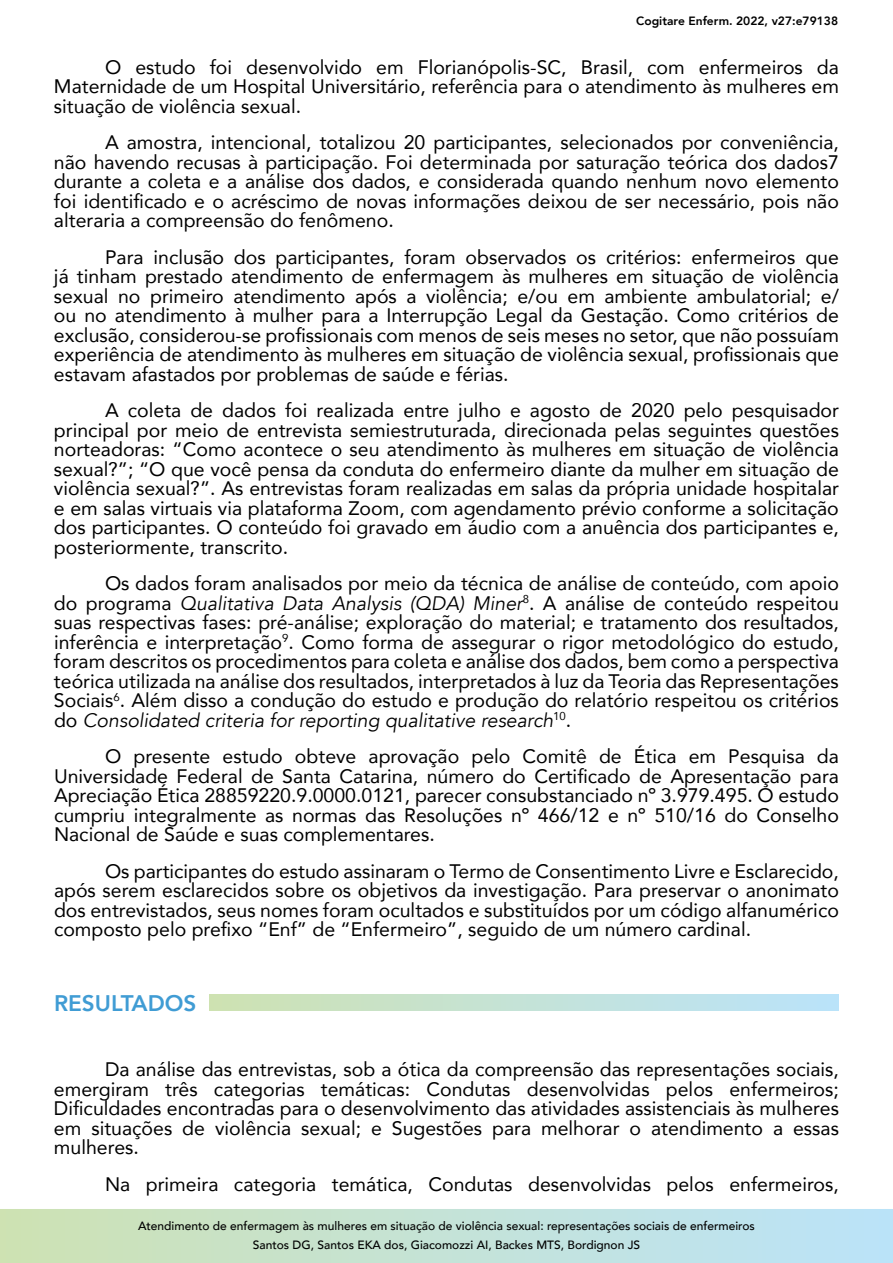
<style>
.page{position:relative;width:893px;height:1263px;background:#fff}
.page>*{position:absolute;margin:0;border:0;box-sizing:border-box;transform-origin:0 0}
.t1{font:800 22.5px "Avenir";color:#409cd4}
.t2{font:19.5px/19.5px "Avenir";color:#000;text-align:justify}
.t3{font:500 12px/18.6px "Avenir";color:#000;text-align:center}
.t4{font:800 12px "Avenir";color:#000}
.s1{font-style:italic}
</style>
<div class="page">
<svg style="left:0;top:1209px;width:893px;height:54px;background:#c4e2d6"></svg>
<div style="left:210px;top:994px;width:629px;height:17px;background:linear-gradient(to right,#cee2b2,#bae3fb)"></div>
<p class="t4" style="left:636px;top:12px;width:203px">Cogitare Enferm. 2022, v27:e79138</p>
<p class="t2" style="left:54px;top:56px;width:786px;text-indent:51px">O estudo foi desenvolvido em Florianópolis-SC, Brasil, com enfermeiros da Maternidade de um Hospital Universitário, referência para o atendimento às mulheres em situação de violência sexual.</p>
<p class="t2" style="left:54px;top:132px;width:786px;text-indent:51px">A amostra, intencional, totalizou 20 participantes, selecionados por conveniência, não havendo recusas à participação. Foi determinada por saturação teórica dos dados7 durante a coleta e a análise dos dados, e considerada quando nenhum novo elemento foi identificado e o acréscimo de novas informações deixou de ser necessário, pois não alteraria a compreensão do fenômeno.</p>
<p class="t2" style="left:54px;top:246px;width:786px;text-indent:51px">Para inclusão dos participantes, foram observados os critérios: enfermeiros que já tinham prestado atendimento de enfermagem às mulheres em situação de violência sexual no primeiro atendimento após a violência; e/ou em ambiente ambulatorial; e/ ou no atendimento à mulher para a Interrupção Legal da Gestação. Como critérios de exclusão, considerou-se profissionais com menos de seis meses no setor, que não possuíam experiência de atendimento às mulheres em situação de violência sexual, profissionais que estavam afastados por problemas de saúde e férias.</p>
<p class="t2" style="left:54px;top:400px;width:786px;text-indent:51px">A coleta de dados foi realizada entre julho e agosto de 2020 pelo pesquisador principal por meio de entrevista semiestruturada, direcionada pelas seguintes questões norteadoras: “Como acontece o seu atendimento às mulheres em situação de violência sexual?”; “O que você pensa da conduta do enfermeiro diante da mulher em situação de violência sexual?”. As entrevistas foram realizadas em salas da própria unidade hospitalar e em salas virtuais via plataforma Zoom, com agendamento prévio conforme a solicitação dos participantes. O conteúdo foi gravado em áudio com a anuência dos participantes e, posteriormente, transcrito.</p>
<p class="t2" style="left:54px;top:573px;width:786px;text-indent:51px">Os dados foram analisados por meio da técnica de análise de conteúdo, com apoio do programa <span class="s1">Qualitativa Data Analysis (QDA) Miner</span><sup>8</sup>. A análise de conteúdo respeitou suas respectivas fases: pré-análise; exploração do material; e tratamento dos resultados, inferência e interpretação<sup>9</sup>. Como forma de assegurar o rigor metodológico do estudo, foram descritos os procedimentos para coleta e análise dos dados, bem como a perspectiva teórica utilizada na análise dos resultados, interpretados à luz da Teoria das Representações Sociais<sup>6</sup>. Além disso a condução do estudo e produção do relatório respeitou os critérios do <span class="s1">Consolidated criteria for reporting qualitative research</span><sup>10</sup>.</p>
<p class="t2" style="left:54px;top:746px;width:786px;text-indent:51px">O presente estudo obteve aprovação pelo Comitê de Ética em Pesquisa da Universidade Federal de Santa Catarina, número do Certificado de Apresentação para Apreciação Ética 28859220.9.0000.0121, parecer consubstanciado nº 3.979.495. O estudo cumpriu integralmente as normas das Resoluções nº 466/12 e nº 510/16 do Conselho Nacional de Saúde e suas complementares.</p>
<p class="t2" style="left:54px;top:860px;width:786px;text-indent:51px">Os participantes do estudo assinaram o Termo de Consentimento Livre e Esclarecido, após serem esclarecidos sobre os objetivos da investigação. Para preservar o anonimato dos entrevistados, seus nomes foram ocultados e substituídos por um código alfanumérico composto pelo prefixo “Enf” de “Enfermeiro”, seguido de um número cardinal.</p>
<p class="t1" style="left:54px;top:985px;width:144px">RESULTADOS</p>
<p class="t2" style="left:54px;top:1059px;width:786px;text-indent:51px">Da análise das entrevistas, sob a ótica da compreensão das representações sociais, emergiram três categorias temáticas: Condutas desenvolvidas pelos enfermeiros; Dificuldades encontradas para o desenvolvimento das atividades assistenciais às mulheres em situações de violência sexual; e Sugestões para melhorar o atendimento a essas mulheres.</p>
<p class="t2" style="left:105px;top:1173px;width:735px">Na primeira categoria temática, Condutas desenvolvidas pelos enfermeiros,</p>
<p class="t3" style="left:138px;top:1216px;width:618px">Atendimento de enfermagem às mulheres em situação de violência sexual: representações sociais de enfermeiros<br>Santos DG, Santos EKA dos, Giacomozzi AI, Backes MTS, Bordignon JS</p>
</div>
